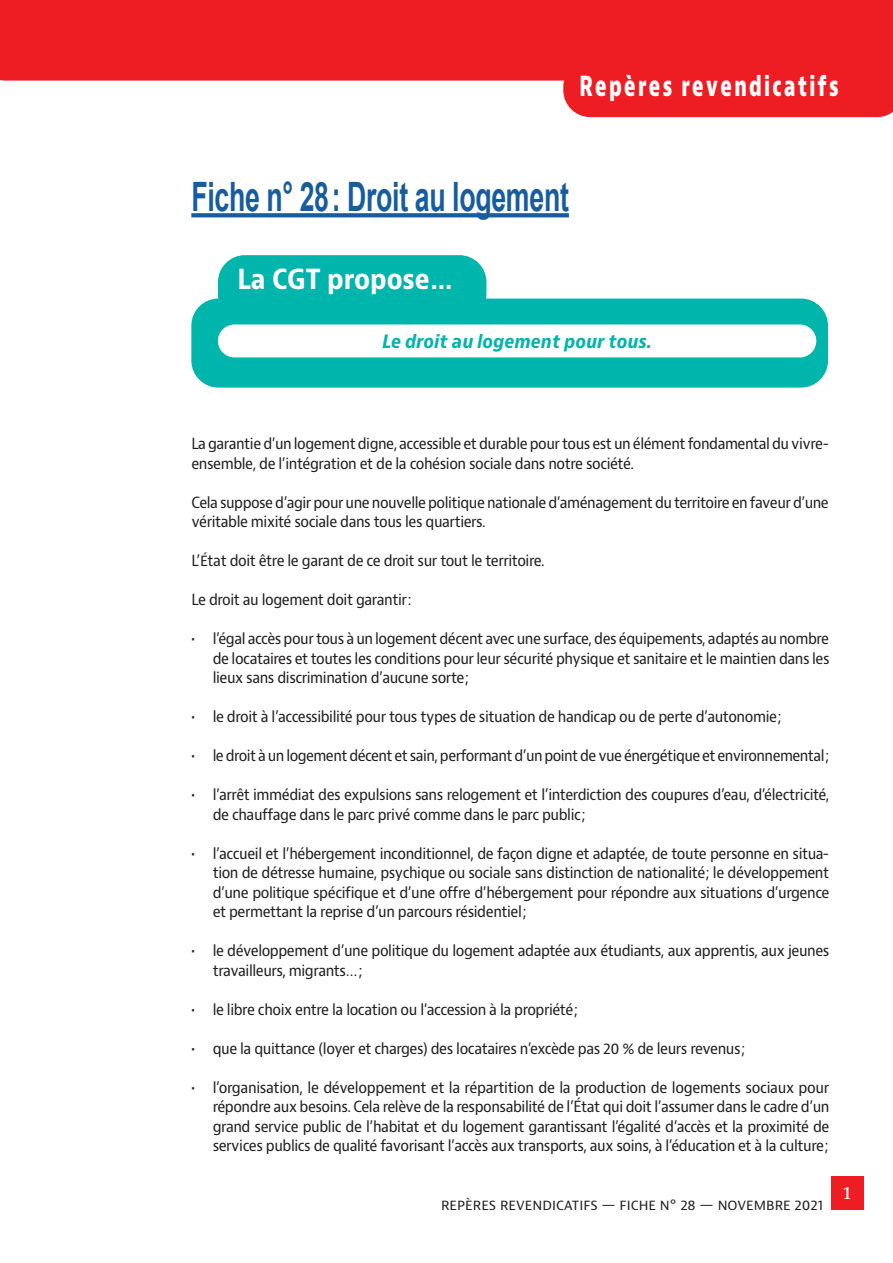
<style>
.page{position:relative;width:893px;height:1263px;background:#fff}
.page>*{position:absolute;margin:0;border:0;box-sizing:border-box;transform-origin:0 0}
.Titre_n__fiche{font:700 40.5px "Arial";letter-spacing:-.01em;color:#175d9e;scale:.66 1}
.t1{font:800 27px "Bernino Sans";letter-spacing:.13em;color:#fff;scale:.67 1}
.Titre_cartouche_-_CG{font:700 27px "Bernino Sans";color:#fff;scale:.9 1}
.Chapo_-_CGT_propose{font:italic 700 18px "Bernino Sans";color:#00b5ac;scale:.95 1}
.t2{font:700 18px "Palatino";color:#fff;scale:.83 1}
.Texte{font:15px/19.5px "Bernino Sans";letter-spacing:-.03em;color:#231f20;scale:.94 1}
.t3{font:13.5px "Bernino Sans";color:#231f20}
</style>
<div class="page">
<div style="left:563px;top:81px;width:330px;height:36px;background:#ee1d23"></div>
<div style="left:0;top:0;width:893px;height:81px;background:#ee1d23"></div>
<div style="left:831px;top:1176px;width:32px;height:34px;background:#ee1d23"></div>
<div style="left:218px;top:255px;width:268px;height:66px;background:#00b5ac;border-radius:27px"></div>
<div style="left:191px;top:299px;width:637px;height:89px;background:#00b5ac;border-radius:27px"></div>
<div style="left:218px;top:324px;width:598px;height:33px;background:#fff;border-radius:16px"></div>
<svg style="left:191px;top:213px;width:378px;height:4px;background:#2164a2"></svg>
<p class="t1" style="left:579px;top:68px;width:388px">Repères revendicatifs</p>
<p class="Titre_n__fiche" style="left:191px;top:170px;width:574px">Fiche n° 28: Droit au logement</p>
<p class="Titre_cartouche_-_CG" style="left:237px;top:261px;width:241px">La CGT propose…</p>
<p class="Chapo_-_CGT_propose" style="left:382px;top:330px;width:286px">Le droit au logement pour tous.</p>
<p class="Texte" style="left:191px;top:434px;width:680px">La garantie d’un logement digne, accessible et durable pour tous est un élément fondamental du vivre&shy;ensemble, de l’intégration et de la cohésion sociale dans notre société.</p>
<p class="Texte" style="left:191px;top:493px;width:680px">Cela suppose d’agir pour une nouvelle politique nationale d’aménagement du territoire en faveur d’une véritable mixité sociale dans tous les quartiers.</p>
<p class="Texte" style="left:191px;top:551px;width:377px">L’État doit être le garant de ce droit sur tout le territoire.</p>
<p class="Texte" style="left:191px;top:590px;width:236px">Le droit au logement doit garantir:</p>
<p class="Texte" style="left:213px;top:629px;width:658px;text-align:justify;text-indent:-21px">• l’égal accès pour tous à un logement décent avec une surface, des équipements, adaptés au nombre de locataires et toutes les conditions pour leur sécurité physique et sanitaire et le maintien dans les lieux sans discrimination d’aucune sorte;</p>
<p class="Texte" style="left:191px;top:707px;width:629px">• le droit à l’accessibilité pour tous types de situation de handicap ou de perte d’autonomie;</p>
<p class="Texte" style="left:191px;top:746px;width:680px">• le droit à un logement décent et sain, performant d’un point de vue énergétique et environnemental;</p>
<p class="Texte" style="left:213px;top:785px;width:658px;text-indent:-21px">• l’arrêt immédiat des expulsions sans relogement et l’interdiction des coupures d’eau, d’électricité, de chauffage dans le parc privé comme dans le parc public;</p>
<p class="Texte" style="left:213px;top:844px;width:658px;text-align:justify;text-indent:-21px">• l’accueil et l’hébergement inconditionnel, de façon digne et adaptée, de toute personne en situa&shy;tion de détresse humaine, psychique ou sociale sans distinction de nationalité; le développement d’une politique spécifique et d’une offre d’hébergement pour répondre aux situations d’urgence et permettant la reprise d’un parcours résidentiel;</p>
<p class="Texte" style="left:213px;top:941px;width:658px;text-indent:-21px">• le développement d’une politique du logement adaptée aux étudiants, aux apprentis, aux jeunes travailleurs, migrants…;</p>
<p class="Texte" style="left:191px;top:1000px;width:413px">• le libre choix entre la location ou l’accession à la propriété;</p>
<p class="Texte" style="left:191px;top:1039px;width:591px">• que la quittance (loyer et charges) des locataires n’excède pas 20 % de leurs revenus;</p>
<p class="Texte" style="left:213px;top:1078px;width:658px;text-align:justify;text-indent:-21px">• l’organisation, le développement et la répartition de la production de logements sociaux pour répondre aux besoins. Cela relève de la responsabilité de l’État qui doit l’assumer dans le cadre d’un grand service public de l’habitat et du logement garantissant l’égalité d’accès et la proximité de services publics de qualité favorisant l’accès aux transports, aux soins, à l’éducation et à la culture;</p>
<p class="t3" style="left:441px;top:1196px;width:383px">REPÈRES REVENDICATIFS — FICHE N° 28 — NOVEMBRE 2021</p>
<p class="t2" style="left:843px;top:1178px;width:11px">1</p>
</div>
